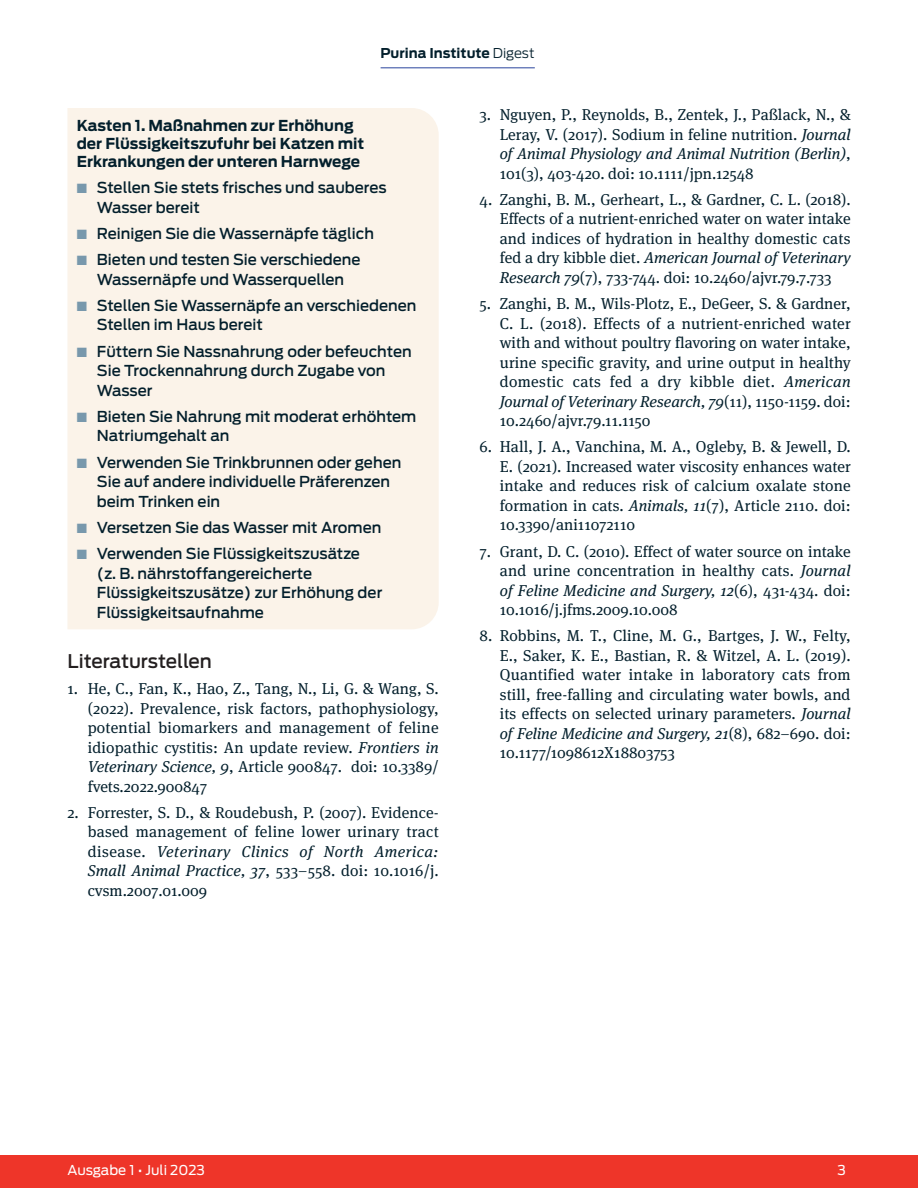
<style>
.page{position:relative;width:918px;height:1188px;background:#fff}
.page>*{position:absolute;margin:0;border:0;box-sizing:border-box;transform-origin:0 0}
.Body_Text{font:500 18.75px "Antenna";color:#231f20}
.t1{font:15.75px/19.5px "Meta Serif Pro";letter-spacing:.005em;color:#031f2c;text-align:justify}
.t2{font:500 15px/19.5px "Antenna";color:#031f2c}
.Body_Text-2{font:700 15px/18px "Antenna";color:#031f2c}
.t3{font:700 13.5px "Antenna";color:#031f2c}
.t4{font:13.5px "Antenna";color:#fff}
.s1{font-weight:300}
.s2{color:#7898ac}
.s3{font-style:italic}
</style>
<div class="page">
<div style="left:0;top:1155px;width:918px;height:33px;background:#ee3529"></div>
<hr style="left:381px;top:67px;width:154px;height:1px;background:#4159a7">
<div style="left:68px;top:108px;width:371px;height:521px;background:#fbf3e9"></div>
<p class="t3" style="left:381px;top:45px;width:155px">Purina Institute <span class="s1">Digest</span></p>
<p class="Body_Text-2" style="left:77px;top:116px;width:289px">Kasten 1. Maßnahmen zur Erhöhung der Flüssigkeitszufuhr bei Katzen mit<br>Erkrankungen der unteren Harnwege</p>
<p class="t2" style="left:97px;top:178px;width:291px;text-indent:-20px"><span class="s2">■</span> Stellen Sie stets frisches und sauberes<br>Wasser bereit</p>
<p class="t2" style="left:77px;top:224px;width:299px"><span class="s2">■</span> Reinigen Sie die Wassernäpfe täglich</p>
<p class="t2" style="left:77px;top:250px;width:285px;text-align:center"><span class="s2">■</span> Bieten und testen Sie verschiedene<br>Wassernäpfe und Wasserquellen</p>
<p class="t2" style="left:97px;top:296px;width:321px;text-indent:-20px"><span class="s2">■</span> Stellen Sie Wassernäpfe an verschiedenen<br>Stellen im Haus bereit</p>
<p class="t2" style="left:97px;top:341px;width:316px;text-indent:-20px"><span class="s2">■</span> Füttern Sie Nassnahrung oder befeuchten<br>Sie Trockennahrung durch Zugabe von<br>Wasser</p>
<p class="t2" style="left:97px;top:407px;width:321px;text-indent:-20px"><span class="s2">■</span> Bieten Sie Nahrung mit moderat erhöhtem<br>Natriumgehalt an</p>
<p class="t2" style="left:97px;top:452px;width:306px;text-indent:-20px"><span class="s2">■</span> Verwenden Sie Trinkbrunnen oder gehen<br>Sie auf andere individuelle Präferenzen beim Trinken ein</p>
<p class="t2" style="left:77px;top:518px;width:306px"><span class="s2">■</span> Versetzen Sie das Wasser mit Aromen</p>
<p class="t2" style="left:97px;top:544px;width:287px;text-indent:-20px"><span class="s2">■</span> Verwenden Sie Flüssigkeitszusätze (z. B. nährstoffangereicherte Flüssigkeitszusätze) zur Erhöhung der Flüssigkeitsaufnahme</p>
<p class="Body_Text" style="left:68px;top:650px;width:146px">Literaturstellen</p>
<p class="t1" style="left:88px;top:678px;width:353px;text-indent:-20px">1. He, C., Fan, K., Hao, Z., Tang, N., Li, G. &amp; Wang, S. (2022). Prevalence, risk factors, pathophysiology, potential biomarkers and management of feline idiopathic cystitis: An update review. <span class="s3">Frontiers in Veterinary Science, 9</span>, Article 900847. doi: 10.3389/ fvets.2022.900847</p>
<p class="t1" style="left:88px;top:802px;width:353px;text-indent:-20px">2. Forrester, S. D., &amp; Roudebush, P. (2007). Evidence&shy;based management of feline lower urinary tract disease. <span class="s3">Veterinary Clinics of North America:<br>Small Animal Practice, 37</span>, 533–558. doi: 10.1016/j. cvsm.2007.01.009</p>
<p class="t1" style="left:500px;top:104px;width:353px;text-indent:-20px">3. Nguyen, P., Reynolds, B., Zentek, J., Paßlack, N., &amp; Leray, V. (2017). Sodium in feline nutrition. <span class="s3">Journal of Animal Physiology and Animal Nutrition (Berlin)</span>, 101(3), 403-420. doi: 10.1111/jpn.12548</p>
<p class="t1" style="left:500px;top:189px;width:353px;text-indent:-20px">4. Zanghi, B. M., Gerheart, L., &amp; Gardner, C. L. (2018).<br>Effects of a nutrient-enriched water on water intake and indices of hydration in healthy domestic cats fed a dry kibble diet. <span class="s3">American Journal of Veterinary Research 79</span>(7), 733-744. doi: 10.2460/ajvr.79.7.733</p>
<p class="t1" style="left:500px;top:293px;width:353px;text-indent:-20px">5. Zanghi, B. M., Wils-Plotz, E., DeGeer, S. &amp; Gardner, C. L. (2018). Effects of a nutrient-enriched water with and without poultry flavoring on water intake, urine specific gravity, and urine output in healthy domestic cats fed a dry kibble diet. <span class="s3">American Journal of Veterinary Research, 79</span>(11), 1150-1159. doi:<br>10.2460/ajvr.79.11.1150</p>
<p class="t1" style="left:500px;top:436px;width:353px;text-indent:-20px">6. Hall, J. A., Vanchina, M. A., Ogleby, B. &amp; Jewell, D.<br>E. (2021). Increased water viscosity enhances water intake and reduces risk of calcium oxalate stone formation in cats. <span class="s3">Animals, 11</span>(7), Article 2110. doi:<br>10.3390/ani11072110</p>
<p class="t1" style="left:500px;top:540px;width:352px;text-indent:-20px">7. Grant, D. C. (2010). Effect of water source on intake and urine concentration in healthy cats. <span class="s3">Journal of Feline Medicine and Surgery, 12</span>(6), 431-434. doi:<br>10.1016/j.jfms.2009.10.008</p>
<p class="t1" style="left:500px;top:625px;width:353px;text-indent:-20px">8. Robbins, M. T., Cline, M. G., Bartges, J. W., Felty, E., Saker, K. E., Bastian, R. &amp; Witzel, A. L. (2019).<br>Quantified water intake in laboratory cats from still, free-falling and circulating water bowls, and its effects on selected urinary parameters. <span class="s3">Journal of Feline Medicine and Surgery, 21</span>(8), 682–690. doi:<br>10.1177/1098612X18803753</p>
<p class="t4" style="left:68px;top:1162px;width:139px">Ausgabe 1 • Juli 2023</p>
<p class="t4" style="left:838px;top:1162px;width:10px">3</p>
</div>
